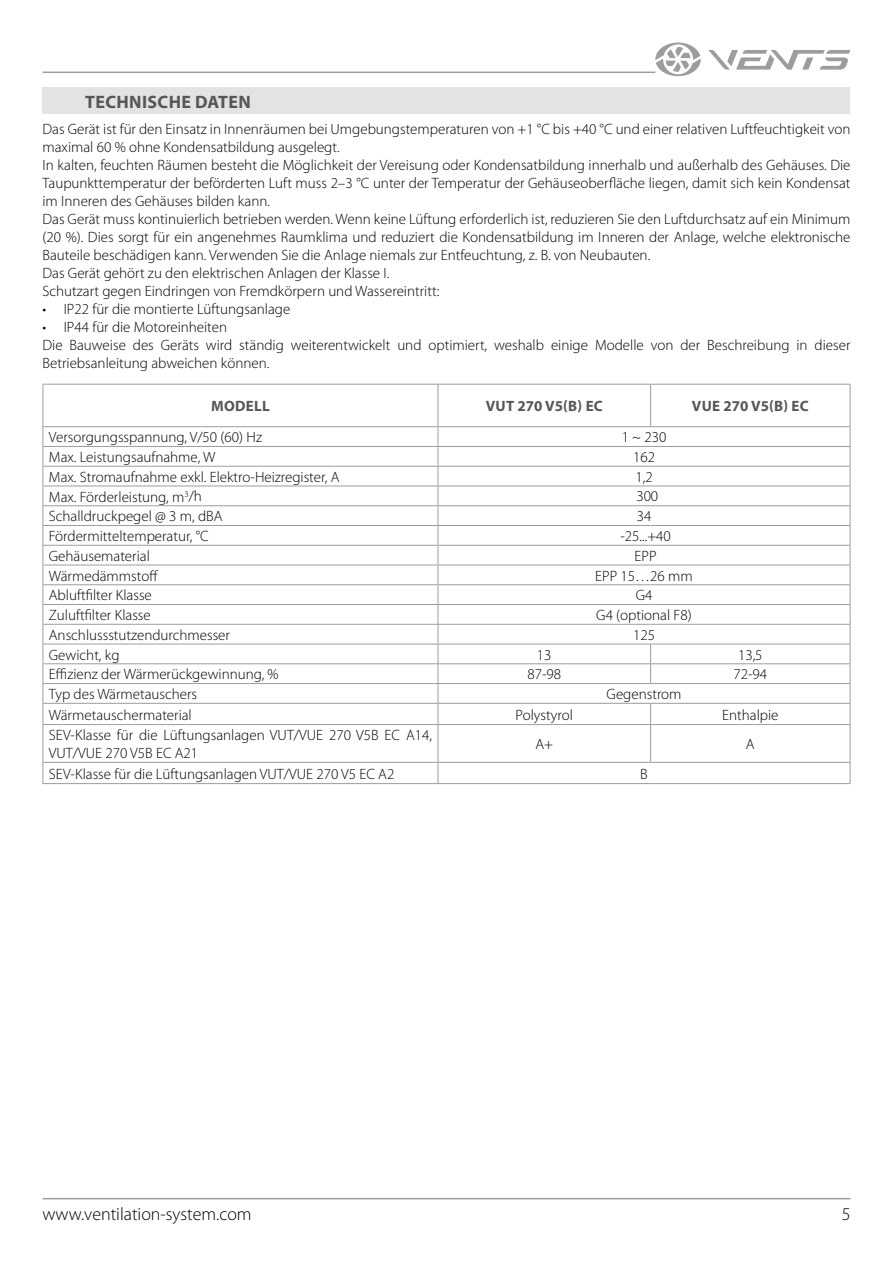
<style>
.page{position:relative;width:893px;height:1263px;background:#fff}
.page>*{position:absolute;margin:0;border:0;box-sizing:border-box;transform-origin:0 0}
.t1{font:300 18px "Myriad Pro";color:#000}
.t2{font:700 18px "Myriad Pro";letter-spacing:.02em;color:#575756}
.t3{font:300 15px/18px "Myriad Pro";color:#000}
.t4{font:700 15px "Myriad Pro";letter-spacing:.02em;color:#575756}
</style>
<div class="page">
<hr style="left:43px;top:1198px;width:807px;height:1px;background:#9d9d9c">
<hr style="left:43px;top:72px;width:612px;height:1px;background:#9d9d9c">
<svg style="left:708px;top:50px;width:142px;height:20px"></svg>
<svg style="left:655px;top:43px;width:46px;height:33px"></svg>
<hr style="left:43px;top:446px;width:395px;height:1px;background:#9d9d9c">
<hr style="left:438px;top:446px;width:213px;height:1px;background:#9d9d9c">
<hr style="left:651px;top:446px;width:199px;height:1px;background:#9d9d9c">
<hr style="left:43px;top:466px;width:395px;height:1px;background:#9d9d9c">
<hr style="left:438px;top:466px;width:213px;height:1px;background:#9d9d9c">
<hr style="left:651px;top:466px;width:199px;height:1px;background:#9d9d9c">
<hr style="left:43px;top:486px;width:395px;height:1px;background:#9d9d9c">
<hr style="left:438px;top:486px;width:213px;height:1px;background:#9d9d9c">
<hr style="left:651px;top:486px;width:199px;height:1px;background:#9d9d9c">
<hr style="left:43px;top:505px;width:395px;height:1px;background:#9d9d9c">
<hr style="left:438px;top:505px;width:213px;height:1px;background:#9d9d9c">
<hr style="left:651px;top:505px;width:199px;height:1px;background:#9d9d9c">
<hr style="left:43px;top:525px;width:395px;height:1px;background:#9d9d9c">
<hr style="left:438px;top:525px;width:213px;height:1px;background:#9d9d9c">
<hr style="left:651px;top:525px;width:199px;height:1px;background:#9d9d9c">
<hr style="left:43px;top:545px;width:395px;height:1px;background:#9d9d9c">
<hr style="left:438px;top:545px;width:213px;height:1px;background:#9d9d9c">
<hr style="left:651px;top:545px;width:199px;height:1px;background:#9d9d9c">
<hr style="left:43px;top:565px;width:395px;height:1px;background:#9d9d9c">
<hr style="left:438px;top:565px;width:213px;height:1px;background:#9d9d9c">
<hr style="left:651px;top:565px;width:199px;height:1px;background:#9d9d9c">
<hr style="left:43px;top:584px;width:395px;height:1px;background:#9d9d9c">
<hr style="left:438px;top:584px;width:213px;height:1px;background:#9d9d9c">
<hr style="left:651px;top:584px;width:199px;height:1px;background:#9d9d9c">
<hr style="left:43px;top:604px;width:395px;height:1px;background:#9d9d9c">
<hr style="left:438px;top:604px;width:213px;height:1px;background:#9d9d9c">
<hr style="left:651px;top:604px;width:199px;height:1px;background:#9d9d9c">
<hr style="left:43px;top:624px;width:395px;height:1px;background:#9d9d9c">
<hr style="left:438px;top:624px;width:213px;height:1px;background:#9d9d9c">
<hr style="left:651px;top:624px;width:199px;height:1px;background:#9d9d9c">
<hr style="left:43px;top:644px;width:395px;height:1px;background:#9d9d9c">
<hr style="left:438px;top:644px;width:213px;height:1px;background:#9d9d9c">
<hr style="left:651px;top:644px;width:199px;height:1px;background:#9d9d9c">
<hr style="left:43px;top:663px;width:395px;height:1px;background:#9d9d9c">
<hr style="left:438px;top:663px;width:213px;height:1px;background:#9d9d9c">
<hr style="left:651px;top:663px;width:199px;height:1px;background:#9d9d9c">
<svg style="left:650px;top:644px;width:1px;height:39px"></svg>
<hr style="left:43px;top:683px;width:395px;height:1px;background:#9d9d9c">
<hr style="left:438px;top:683px;width:213px;height:1px;background:#9d9d9c">
<hr style="left:651px;top:683px;width:199px;height:1px;background:#9d9d9c">
<hr style="left:43px;top:703px;width:395px;height:1px;background:#9d9d9c">
<svg style="left:43px;top:427px;width:1px;height:297px"></svg>
<hr style="left:438px;top:703px;width:213px;height:1px;background:#9d9d9c">
<svg style="left:438px;top:427px;width:1px;height:297px"></svg>
<hr style="left:651px;top:703px;width:199px;height:1px;background:#9d9d9c">
<svg style="left:650px;top:704px;width:1px;height:20px"></svg>
<svg style="left:850px;top:427px;width:1px;height:297px"></svg>
<hr style="left:43px;top:724px;width:395px;height:1px;background:#9d9d9c">
<hr style="left:43px;top:725px;width:1px;height:37px;background:#9d9d9c">
<hr style="left:438px;top:724px;width:213px;height:1px;background:#9d9d9c">
<hr style="left:438px;top:725px;width:1px;height:37px;background:#9d9d9c">
<hr style="left:651px;top:724px;width:199px;height:1px;background:#9d9d9c">
<hr style="left:650px;top:725px;width:1px;height:37px;background:#9d9d9c">
<hr style="left:850px;top:725px;width:1px;height:37px;background:#9d9d9c">
<hr style="left:43px;top:762px;width:395px;height:1px;background:#9d9d9c">
<svg style="left:43px;top:763px;width:1px;height:20px"></svg>
<hr style="left:438px;top:762px;width:213px;height:1px;background:#9d9d9c">
<svg style="left:438px;top:763px;width:1px;height:20px"></svg>
<hr style="left:651px;top:762px;width:199px;height:1px;background:#9d9d9c">
<svg style="left:850px;top:763px;width:1px;height:20px"></svg>
<hr style="left:43px;top:783px;width:395px;height:1px;background:#9d9d9c">
<hr style="left:438px;top:783px;width:213px;height:1px;background:#9d9d9c">
<hr style="left:651px;top:783px;width:199px;height:1px;background:#9d9d9c">
<hr style="left:43px;top:384px;width:395px;height:1px;background:#9d9d9c">
<hr style="left:43px;top:385px;width:1px;height:41px;background:#9d9d9c">
<hr style="left:438px;top:384px;width:213px;height:1px;background:#9d9d9c">
<hr style="left:438px;top:385px;width:1px;height:41px;background:#9d9d9c">
<hr style="left:651px;top:384px;width:199px;height:1px;background:#9d9d9c">
<hr style="left:650px;top:385px;width:1px;height:41px;background:#9d9d9c">
<hr style="left:850px;top:385px;width:1px;height:41px;background:#9d9d9c">
<hr style="left:43px;top:426px;width:395px;height:1px;background:#9d9d9c">
<hr style="left:438px;top:426px;width:213px;height:1px;background:#9d9d9c">
<hr style="left:651px;top:426px;width:199px;height:1px;background:#9d9d9c">
<div style="left:43px;top:88px;width:807px;height:26px;background:#e3e3e3"></div>
<p class="t2" style="left:85px;top:90px;width:167px">TECHNISCHE DATEN</p>
<p class="t3" style="left:43px;top:120px;width:809px">Das Gerät ist für den Einsatz in Innenräumen bei Umgebungstemperaturen von +1 °C bis +40 °C und einer relativen Luftfeuchtigkeit von maximal 60 % ohne Kondensatbildung ausgelegt.<br>In kalten, feuchten Räumen besteht die Möglichkeit der Vereisung oder Kondensatbildung innerhalb und außerhalb des Gehäuses. Die Taupunkttemperatur der beförderten Luft muss 2–3 °C unter der Temperatur der Gehäuseoberfläche liegen, damit sich kein Kondensat im Inneren des Gehäuses bilden kann.<br>Das Gerät muss kontinuierlich betrieben werden. Wenn keine Lüftung erforderlich ist, reduzieren Sie den Luftdurchsatz auf ein Minimum (20 %). Dies sorgt für ein angenehmes Raumklima und reduziert die Kondensatbildung im Inneren der Anlage, welche elektronische Bauteile beschädigen kann. Verwenden Sie die Anlage niemals zur Entfeuchtung, z. B. von Neubauten.<br>Das Gerät gehört zu den elektrischen Anlagen der Klasse I.<br>Schutzart gegen Eindringen von Fremdkörpern und Wassereintritt:</p>
<p class="t3" style="left:43px;top:300px;width:249px">• IP22 für die montierte Lüftungsanlage</p>
<p class="t3" style="left:43px;top:318px;width:809px">• IP44 für die Motoreinheiten<br>Die Bauweise des Geräts wird ständig weiterentwickelt und optimiert, weshalb einige Modelle von der Beschreibung in dieser<br>Betriebsanleitung abweichen können.</p>
<p class="t4" style="left:211px;top:396px;width:60px">MODELL</p>
<p class="t4" style="left:486px;top:396px;width:119px">VUT 270 V5(B) EC</p>
<p class="t4" style="left:692px;top:396px;width:118px">VUE 270 V5(B) EC</p>
<p class="t3" style="left:49px;top:428px;width:215px">Versorgungsspannung, V/50 (60) Hz</p>
<p class="t3" style="left:622px;top:428px;width:46px">1 ~ 230</p>
<p class="t3" style="left:49px;top:448px;width:168px">Max. Leistungsaufnahme, W</p>
<p class="t3" style="left:633px;top:448px;width:23px">162</p>
<p class="t3" style="left:49px;top:468px;width:292px">Max. Stromaufnahme exkl. Elektro-Heizregister, A</p>
<p class="t3" style="left:635px;top:468px;width:19px">1,2</p>
<p class="t3" style="left:49px;top:488px;width:155px">Max. Förderleistung, m<sup>3</sup>/h</p>
<p class="t3" style="left:636px;top:488px;width:23px">300</p>
<p class="t3" style="left:49px;top:507px;width:175px">Schalldruckpegel @ 3 m, dBA</p>
<p class="t3" style="left:637px;top:507px;width:16px">34</p>
<p class="t3" style="left:49px;top:527px;width:161px">Fördermitteltemperatur, °C</p>
<p class="t3" style="left:620px;top:527px;width:52px">-25...+40</p>
<p class="t3" style="left:49px;top:547px;width:102px">Gehäusematerial</p>
<p class="t3" style="left:635px;top:547px;width:24px">EPP</p>
<p class="t3" style="left:49px;top:567px;width:111px">Wärmedämmstoff</p>
<p class="t3" style="left:595px;top:567px;width:99px">EPP 15…26 mm</p>
<p class="t3" style="left:49px;top:586px;width:105px">Abluftfilter Klasse</p>
<p class="t3" style="left:636px;top:586px;width:18px">G4</p>
<p class="t3" style="left:49px;top:606px;width:103px">Zuluftfilter Klasse</p>
<p class="t3" style="left:596px;top:606px;width:97px">G4 (optional F8)</p>
<p class="t3" style="left:49px;top:626px;width:183px">Anschlussstutzendurchmesser</p>
<p class="t3" style="left:633px;top:626px;width:23px">125</p>
<p class="t3" style="left:49px;top:646px;width:72px">Gewicht, kg</p>
<p class="t3" style="left:537px;top:646px;width:16px">13</p>
<p class="t3" style="left:738px;top:646px;width:26px">13,5</p>
<p class="t3" style="left:49px;top:665px;width:231px">Effizienz der Wärmerückgewinnung, %</p>
<p class="t3" style="left:527px;top:665px;width:35px">87-98</p>
<p class="t3" style="left:733px;top:665px;width:35px">72-94</p>
<p class="t3" style="left:49px;top:685px;width:150px">Typ des Wärmetauschers</p>
<p class="t3" style="left:607px;top:685px;width:76px">Gegenstrom</p>
<p class="t3" style="left:49px;top:706px;width:144px">Wärmetauschermaterial</p>
<p class="t3" style="left:516px;top:706px;width:59px">Polystyrol</p>
<p class="t3" style="left:722px;top:706px;width:58px">Enthalpie</p>
<p class="t3" style="left:49px;top:726px;width:385px">SEV-Klasse für die Lüftungsanlagen VUT/VUE 270 V5B EC A14,<br>VUT/VUE 270 V5B EC A21</p>
<p class="t3" style="left:535px;top:735px;width:19px">A+</p>
<p class="t3" style="left:746px;top:735px;width:10px">A</p>
<p class="t3" style="left:49px;top:765px;width:347px">SEV-Klasse für die Lüftungsanlagen VUT/VUE 270 V5 EC A2</p>
<p class="t3" style="left:640px;top:765px;width:9px">B</p>
<p class="t1" style="left:43px;top:1204px;width:211px">www.ventilation-system.com</p>
<p class="t1" style="left:842px;top:1204px;width:10px">5</p>
</div>
